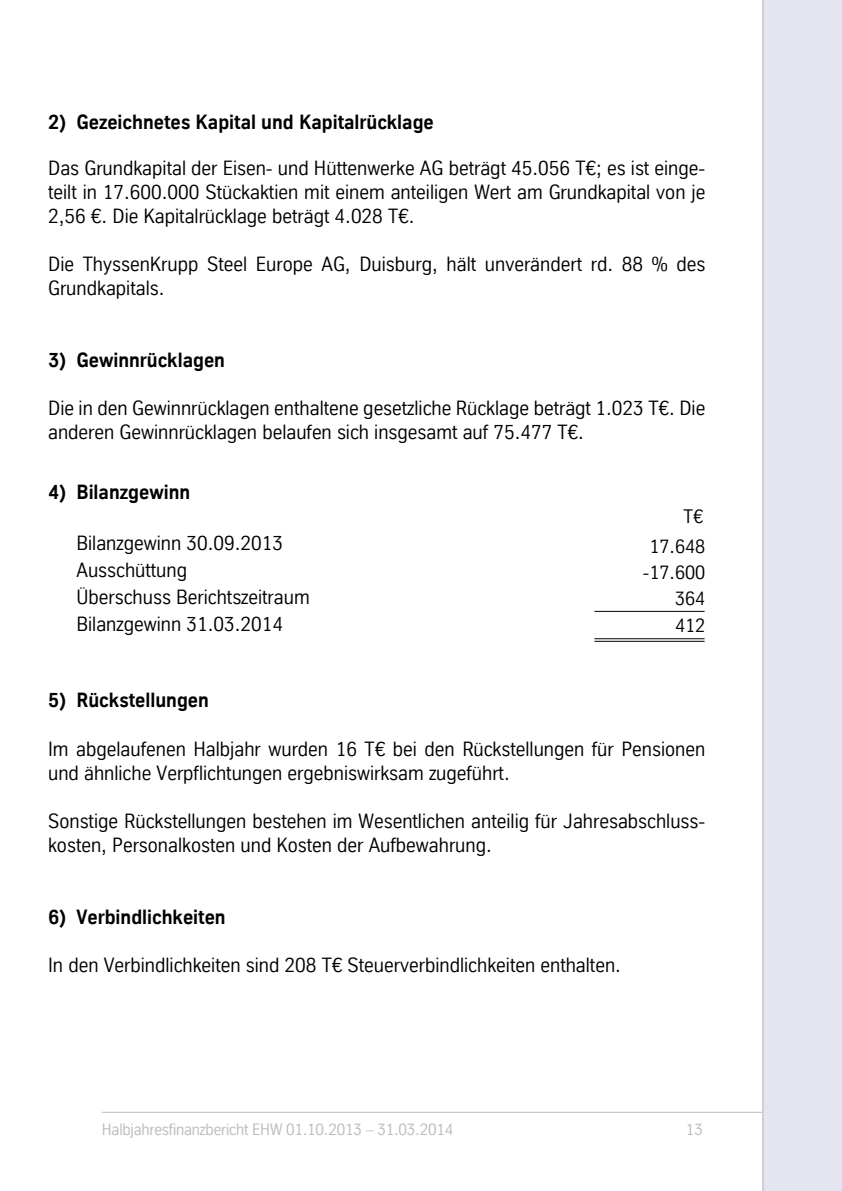
<style>
.page{position:relative;width:842px;height:1191px;background:#fff}
.page>*{position:absolute;margin:0;border:0;box-sizing:border-box;transform-origin:0 0}
.t1{font:20px/24px "TK Type";color:#000}
.t2{font:700 20px "TK Type";color:#000}
.t3{font:19px/26.2px "TK Type";color:#000;text-align:right}
.t4{font:16px "TK Type";letter-spacing:-.01em;color:#b9bbbc}
</style>
<div class="page">
<hr style="left:102px;top:1111px;width:740px;height:1px;background:#b9bbbc">
<hr style="left:594px;top:611px;width:111px;height:1px;background:#000">
<hr style="left:594px;top:638px;width:111px;height:1px;background:#000">
<hr style="left:594px;top:641px;width:111px;height:1px;background:#000">
<div style="left:762px;top:0;width:80px;height:1191px;background:#e3e5f0"></div>
<hr style="left:762px;top:0;width:1px;height:1191px;background:#b9bbbc">
<p class="t2" style="left:48px;top:115px;width:387px">2) Gezeichnetes Kapital und Kapitalrücklage</p>
<p class="t1" style="left:48px;top:158px;width:659px;text-align:justify">Das Grundkapital der Eisen- und Hüttenwerke AG beträgt 45.056 T€; es ist einge&shy;teilt in 17.600.000 Stückaktien mit einem anteiligen Wert am Grundkapital von je 2,56 €. Die Kapitalrücklage beträgt 4.028 T€.</p>
<p class="t1" style="left:48px;top:254px;width:659px">Die ThyssenKrupp Steel Europe AG, Duisburg, hält unverändert rd. 88 % des<br>Grundkapitals.</p>
<p class="t2" style="left:48px;top:353px;width:178px">3) Gewinnrücklagen</p>
<p class="t1" style="left:48px;top:398px;width:659px">Die in den Gewinnrücklagen enthaltene gesetzliche Rücklage beträgt 1.023 T€. Die anderen Gewinnrücklagen belaufen sich insgesamt auf 75.477 T€.</p>
<p class="t2" style="left:48px;top:485px;width:144px">4) Bilanzgewinn</p>
<p class="t1" style="left:76px;top:531px;width:235px;line-height:27px">Bilanzgewinn 30.09.2013<br>Ausschüttung<br>Überschuss Berichtszeitraum<br>Bilanzgewinn 31.03.2014</p>
<p class="t3" style="left:649px;top:503px;width:57px;line-height:30px">T€<br>17.648</p>
<p class="t3" style="left:675px;top:561px;width:32px;text-align:justify;text-indent:-32px">-17.600<br>364<br>412</p>
<p class="t2" style="left:48px;top:693px;width:162px">5) Rückstellungen</p>
<p class="t1" style="left:48px;top:738px;width:659px">Im abgelaufenen Halbjahr wurden 16 T€ bei den Rückstellungen für Pensionen und ähnliche Verpflichtungen ergebniswirksam zugeführt.</p>
<p class="t1" style="left:48px;top:810px;width:659px">Sonstige Rückstellungen bestehen im Wesentlichen anteilig für Jahresabschluss&shy;kosten, Personalkosten und Kosten der Aufbewahrung.</p>
<p class="t2" style="left:48px;top:909px;width:179px">6) Verbindlichkeiten</p>
<p class="t1" style="left:48px;top:954px;width:574px">In den Verbindlichkeiten sind 208 T€ Steuerverbindlichkeiten enthalten.</p>
<p class="t4" style="left:102px;top:1123px;width:353px">Halbjahresfinanzbericht EHW 01.10.2013 – 31.03.2014</p>
<p class="t4" style="left:686px;top:1123px;width:18px">13</p>
</div>
